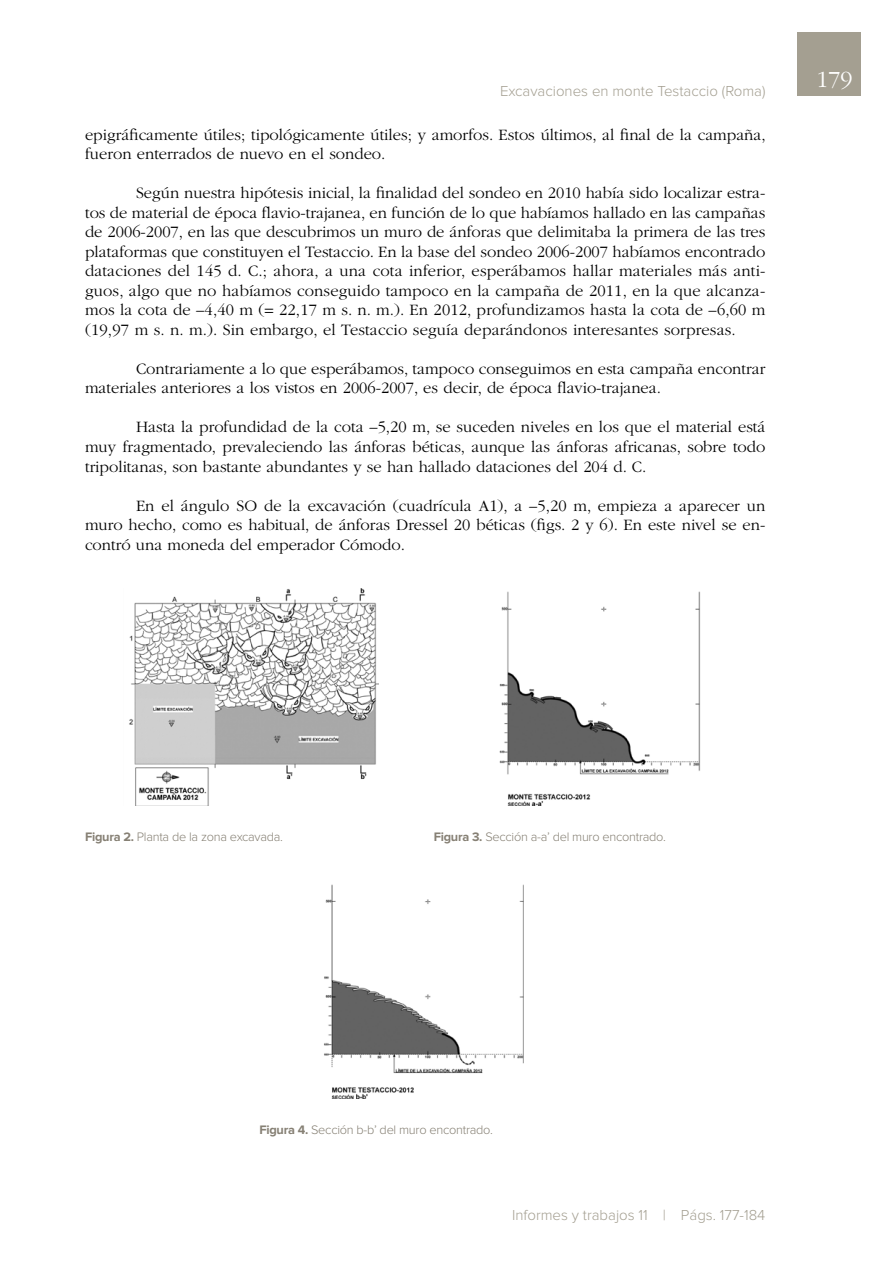
<style>
.page{position:relative;width:893px;height:1263px;background:#fff}
.page>*{position:absolute;margin:0;border:0;box-sizing:border-box;transform-origin:0 0}
.t1{font:300 24px "ITC Garamond Std";color:#fff}
.t2{font:300 16.5px/19.5px "ITC Garamond Std";color:#000;text-align:justify}
.t3{font:300 15px "Proxima Nova";color:#a49f91}
.t4{font:300 12.75px "Proxima Nova";letter-spacing:-.02em;color:#868074}
.s1{font-weight:700}
</style>
<div class="page">
<div style="left:797px;top:32px;width:64px;height:64px;background:#a49f91"></div>
<img style="left:324px;top:884px;width:200px;height:214px">
<img style="left:129px;top:588px;width:249px;height:218px">
<img style="left:499px;top:591px;width:202px;height:215px">
<p class="t3" style="left:500px;top:84px;width:267px">Excavaciones en monte Testaccio (Roma)</p>
<p class="t2" style="left:85px;top:125px;width:682px">epigráficamente útiles; tipológicamente útiles; y amorfos. Estos últimos, al final de la campaña, fueron enterrados de nuevo en el sondeo.</p>
<p class="t2" style="left:85px;top:184px;width:682px;text-indent:51px">Según nuestra hipótesis inicial, la finalidad del sondeo en 2010 había sido localizar estra&shy;tos de material de época flavio-trajanea, en función de lo que habíamos hallado en las campañas de 2006-2007, en las que descubrimos un muro de ánforas que delimitaba la primera de las tres plataformas que constituyen el Testaccio. En la base del sondeo 2006-2007 habíamos encontrado dataciones del 145 d. C.; ahora, a una cota inferior, esperábamos hallar materiales más anti&shy;guos, algo que no habíamos conseguido tampoco en la campaña de 2011, en la que alcanza&shy;mos la cota de –4,40 m (= 22,17 m s. n. m.). En 2012, profundizamos hasta la cota de –6,60 m (19,97 m s. n. m.). Sin embargo, el Testaccio seguía deparándonos interesantes sorpresas.</p>
<p class="t2" style="left:85px;top:359px;width:682px;text-indent:51px">Contrariamente a lo que esperábamos, tampoco conseguimos en esta campaña encontrar materiales anteriores a los vistos en 2006-2007, es decir, de época flavio-trajanea.</p>
<p class="t2" style="left:85px;top:418px;width:682px;text-indent:51px">Hasta la profundidad de la cota –5,20 m, se suceden niveles en los que el material está muy fragmentado, prevaleciendo las ánforas béticas, aunque las ánforas africanas, sobre todo tripolitanas, son bastante abundantes y se han hallado dataciones del 204 d. C.</p>
<p class="t2" style="left:85px;top:496px;width:682px;text-indent:51px">En el ángulo SO de la excavación (cuadrícula A1), a –5,20 m, empieza a aparecer un muro hecho, como es habitual, de ánforas Dressel 20 béticas (figs. 2 y 6). En este nivel se en&shy;contró una moneda del emperador Cómodo.</p>
<h1 class="t1" style="left:817px;top:67px;width:37px">179</h1>
<p class="t4" style="left:85px;top:831px;width:200px"><span class="s1">Figura 2.</span> Planta de la zona excavada.</p>
<p class="t4" style="left:434px;top:831px;width:234px"><span class="s1">Figura 3.</span> Sección a-a’ del muro encontrado.</p>
<p class="t4" style="left:259px;top:1124px;width:235px"><span class="s1">Figura 4.</span> Sección b-b’ del muro encontrado.</p>
<p class="t3" style="left:512px;top:1208px;width:255px">Informes y trabajos 11 | Págs. 177-184</p>
</div>
